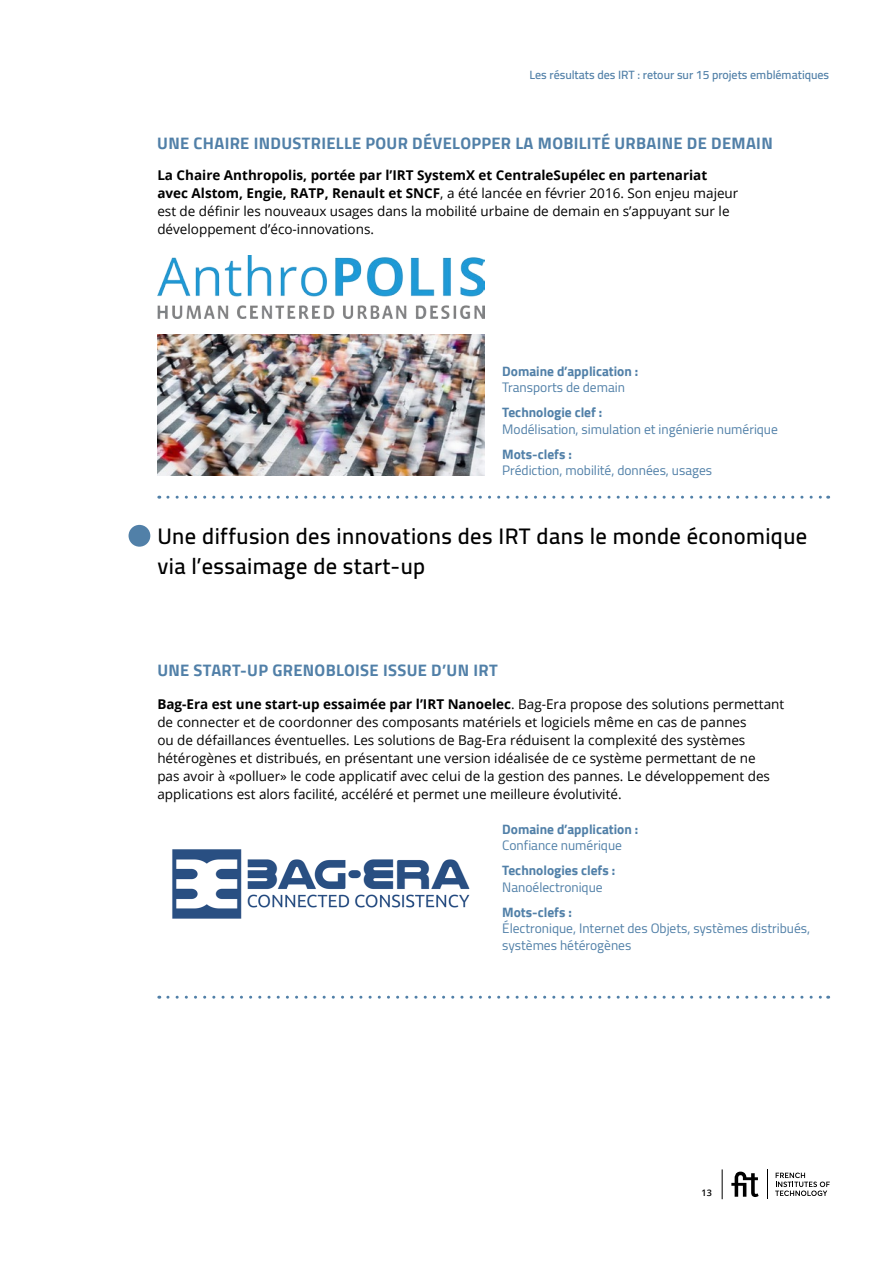
<style>
.page{position:relative;width:893px;height:1263px;background:#fff}
.page>*{position:absolute;margin:0;border:0;box-sizing:border-box;transform-origin:0 0}
.t1{font:600 22.5px/30px "Cairo";letter-spacing:.02em;color:#000}
.t2{font:700 16.5px "Cairo";letter-spacing:.02em;color:#5180a8}
.t3{font:13.5px/18px "Open Sans";color:#000}
.t4{font:13.5px/16.5px "Cairo";color:#5180a8}
.t5{font:700 13.5px "Cairo";color:#5180a8}
.t6{font:600 12px "Cairo";color:#5180a8}
.t7{font:600 9px "Open Sans";color:#000}
.s1{font-weight:700}
</style>
<div class="page">
<svg style="left:731px;top:1171px;width:28px;height:26px"></svg>
<hr style="left:767px;top:1169px;width:1px;height:30px;background:#000">
<svg style="left:775px;top:1172px;width:55px;height:24px"></svg>
<hr style="left:722px;top:1169px;width:1px;height:30px;background:#000">
<svg style="left:168px;top:496px;width:661px;height:3px"></svg>
<svg style="left:168px;top:996px;width:661px;height:3px"></svg>
<img style="left:157px;top:255px;width:328px;height:63px">
<img style="left:157px;top:334px;width:328px;height:141px">
<div style="left:129px;top:525px;width:21px;height:22px;background:#5180a8;border-radius:50%"></div>
<img style="left:172px;top:849px;width:298px;height:70px">
<p class="t6" style="left:529px;top:68px;width:301px">Les résultats des IRT : retour sur 15 projets emblématiques</p>
<p class="t2" style="left:157px;top:134px;width:617px">UNE CHAIRE INDUSTRIELLE POUR DÉVELOPPER LA MOBILITÉ URBAINE DE DEMAIN</p>
<p class="t3" style="left:157px;top:166px;width:583px"><span class="s1">La Chaire Anthropolis, portée par l’IRT SystemX et CentraleSupélec en partenariat avec Alstom, Engie, RATP, Renault et SNCF</span>, a été lancée en février 2016. Son enjeu majeur est de définir les nouveaux usages dans la mobilité urbaine de demain en s’appuyant sur le développement d’éco-innovations.</p>
<p class="t5" style="left:502px;top:363px;width:138px">Domaine d’application :</p>
<p class="t4" style="left:502px;top:379px;width:124px">Transports de demain</p>
<p class="t5" style="left:502px;top:405px;width:102px">Technologie clef :</p>
<p class="t4" style="left:502px;top:421px;width:277px">Modélisation, simulation et ingénierie numérique</p>
<p class="t5" style="left:502px;top:446px;width:71px">Mots-clefs :</p>
<p class="t4" style="left:502px;top:462px;width:211px">Prédiction, mobilité, données, usages</p>
<h1 class="t1" style="left:157px;top:521px;width:651px">Une diffusion des innovations des IRT dans le monde économique via l’essaimage de start-up</h1>
<p class="t2" style="left:157px;top:660px;width:342px">UNE START-UP GRENOBLOISE ISSUE D’UN IRT</p>
<p class="t3" style="left:157px;top:695px;width:628px"><span class="s1">Bag-Era est une start-up essaimée par l’IRT Nanoelec</span>. Bag-Era propose des solutions permettant de connecter et de coordonner des composants matériels et logiciels même en cas de pannes<br>ou de défaillances éventuelles. Les solutions de Bag-Era réduisent la complexité des systèmes hétérogènes et distribués, en présentant une version idéalisée de ce système permettant de ne<br>pas avoir à «polluer» le code applicatif avec celui de la gestion des pannes. Le développement des applications est alors facilité, accéléré et permet une meilleure évolutivité.</p>
<p class="t5" style="left:502px;top:821px;width:138px">Domaine d’application :</p>
<p class="t4" style="left:502px;top:837px;width:121px">Confiance numérique</p>
<p class="t5" style="left:502px;top:862px;width:114px">Technologies clefs :</p>
<p class="t4" style="left:502px;top:879px;width:102px">Nanoélectronique</p>
<p class="t5" style="left:502px;top:904px;width:71px">Mots-clefs :</p>
<p class="t4" style="left:502px;top:920px;width:309px">Électronique, Internet des Objets, systèmes distribués, systèmes hétérogènes</p>
<p class="t7" style="left:702px;top:1186px;width:12px">13</p>
</div>
